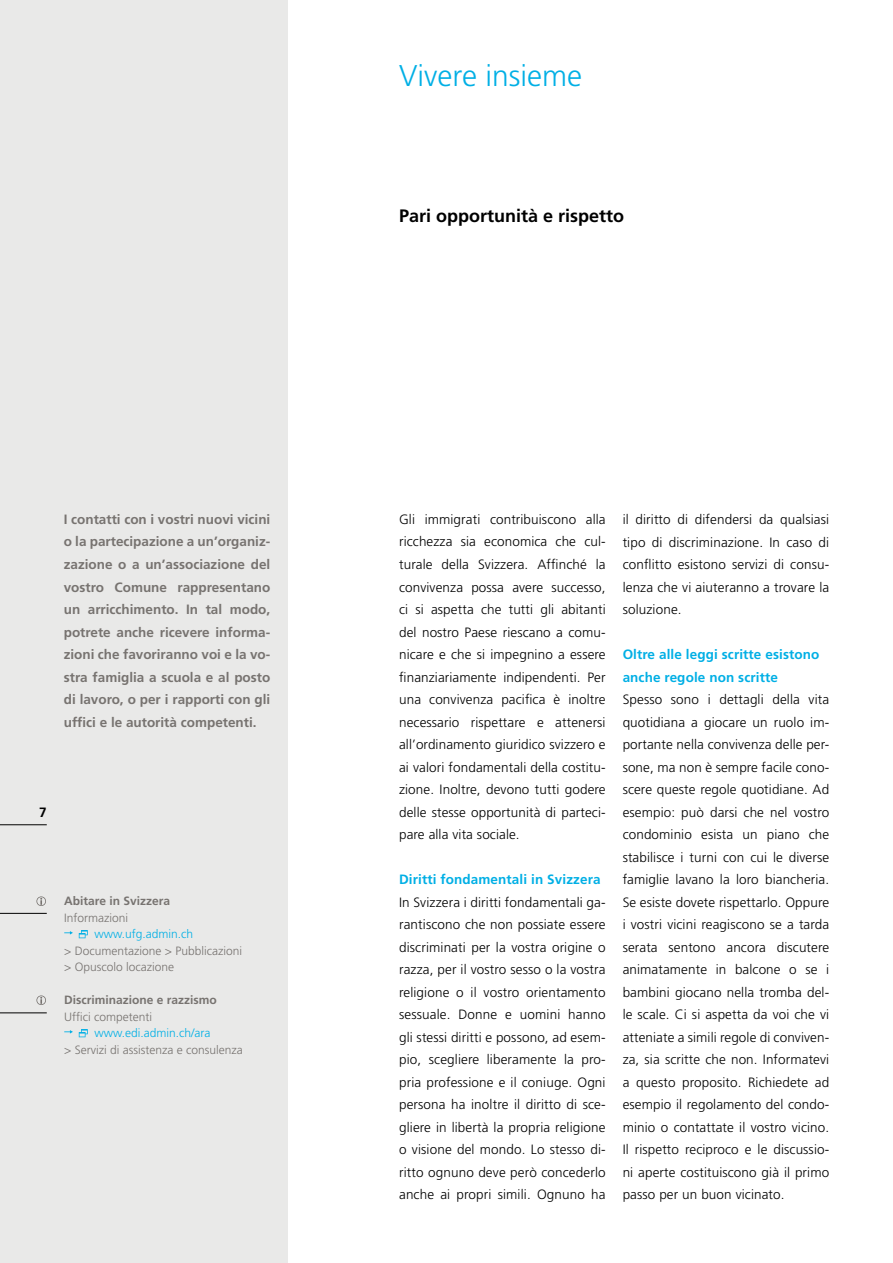
<style>
.page{position:relative;width:893px;height:1263px;background:#fff}
.page>*{position:absolute;margin:0;border:0;box-sizing:border-box;transform-origin:0 0}
.t1{font:300 30px "Frutiger";color:#00afe5}
.t2{font:700 18px "Frutiger";color:#000}
.t3{font:300 13.5px/22.5px "Frutiger";letter-spacing:.01em;color:#000;text-align:justify}
.t4{font:700 13.5px/22.5px "Frutiger";color:#777370;text-align:justify}
.t5{font:700 13.5px/22.5px "Frutiger";letter-spacing:.01em;color:#00afe5}
.t6{font:700 13.5px "Frutiger";color:#000}
.t7{font:300 12px/16.5px "Frutiger";color:#777370}
.t8{font:700 12px "Frutiger";color:#777370}
.t9{font:300 12px "Frutiger";color:#00afe5}
</style>
<div class="page">
<div style="left:0;top:0;width:287px;height:1263px;background:#e9e9e8"></div>
<hr style="left:0;top:824px;width:47px;height:1px;background:#000">
<hr style="left:0;top:913px;width:47px;height:1px;background:#000">
<hr style="left:0;top:1012px;width:47px;height:1px;background:#000">
<svg style="left:36px;top:896px;width:10px;height:10px"></svg>
<svg style="left:64px;top:930px;width:24px;height:8px"></svg>
<svg style="left:36px;top:995px;width:10px;height:10px"></svg>
<svg style="left:64px;top:1029px;width:24px;height:8px"></svg>
<p class="t4" style="left:64px;top:508px;width:208px">I contatti con i vostri nuovi vicini o la partecipazione a un’organiz&shy;zazione o a un’associazione del vostro Comune rappresentano un arricchimento. In tal modo, potrete anche ricevere informa&shy;zioni che favoriranno voi e la vo&shy;stra famiglia a scuola e al posto di lavoro, o per i rapporti con gli uffici e le autorità competenti.</p>
<p class="t6" style="left:39px;top:804px;width:9px">7</p>
<p class="t8" style="left:64px;top:894px;width:107px">Abitare in Svizzera</p>
<p class="t7" style="left:64px;top:909px;width:65px">Informazioni</p>
<p class="t9" style="left:94px;top:927px;width:100px">www.ufg.admin.ch</p>
<p class="t7" style="left:64px;top:942px;width:179px">&gt; Documentazione &gt; Pubblicazioni &gt; Opuscolo locazione</p>
<p class="t8" style="left:64px;top:993px;width:154px">Discriminazione e razzismo</p>
<p class="t7" style="left:64px;top:1008px;width:89px">Uffici competenti</p>
<p class="t9" style="left:94px;top:1026px;width:118px">www.edi.admin.ch/ara</p>
<p class="t7" style="left:64px;top:1041px;width:180px">&gt; Servizi di assistenza e consulenza</p>
<h1 class="t1" style="left:399px;top:59px;width:184px">Vivere insieme</h1>
<h2 class="t2" style="left:399px;top:206px;width:227px">Pari opportunità e rispetto</h2>
<p class="t3" style="left:399px;top:508px;width:208px">Gli immigrati contribuiscono alla ricchezza sia economica che cul&shy;turale della Svizzera. Affinché la convivenza possa avere successo, ci si aspetta che tutti gli abitanti del nostro Paese riescano a comu&shy;nicare e che si impegnino a essere finanziariamente indipendenti. Per una convivenza pacifica è inoltre necessario rispettare e attenersi all’ordinamento giuridico svizzero e ai valori fondamentali della costitu&shy;zione. Inoltre, devono tutti godere delle stesse opportunità di parteci&shy;pare alla vita sociale.</p>
<p class="t5" style="left:399px;top:868px;width:203px">Diritti fondamentali in Svizzera</p>
<p class="t3" style="left:399px;top:891px;width:208px">In Svizzera i diritti fondamentali ga&shy;rantiscono che non possiate essere discriminati per la vostra origine o razza, per il vostro sesso o la vostra religione o il vostro orientamento sessuale. Donne e uomini hanno gli stessi diritti e possono, ad esem&shy;pio, scegliere liberamente la pro&shy;pria professione e il coniuge. Ogni persona ha inoltre il diritto di sce&shy;gliere in libertà la propria religione o visione del mondo. Lo stesso di&shy;ritto ognuno deve però concederlo anche ai propri simili. Ognuno ha</p>
<p class="t3" style="left:623px;top:508px;width:208px">il diritto di difendersi da qualsiasi tipo di discriminazione. In caso di conflitto esistono servizi di consu&shy;lenza che vi aiuteranno a trovare la soluzione.</p>
<p class="t5" style="left:623px;top:643px;width:198px">Oltre alle leggi scritte esistono anche regole non scritte</p>
<p class="t3" style="left:623px;top:688px;width:208px">Spesso sono i dettagli della vita quotidiana a giocare un ruolo im&shy;portante nella convivenza delle per&shy;sone, ma non è sempre facile cono&shy;scere queste regole quotidiane. Ad esempio: può darsi che nel vostro condominio esista un piano che stabilisce i turni con cui le diverse famiglie lavano la loro biancheria.<br>Se esiste dovete rispettarlo. Oppure i vostri vicini reagiscono se a tarda serata sentono ancora discutere animatamente in balcone o se i bambini giocano nella tromba del&shy;le scale. Ci si aspetta da voi che vi atteniate a simili regole di conviven&shy;za, sia scritte che non. Informatevi a questo proposito. Richiedete ad esempio il regolamento del condo&shy;minio o contattate il vostro vicino.<br>Il rispetto reciproco e le discussio&shy;ni aperte costituiscono già il primo passo per un buon vicinato.</p>
</div>
